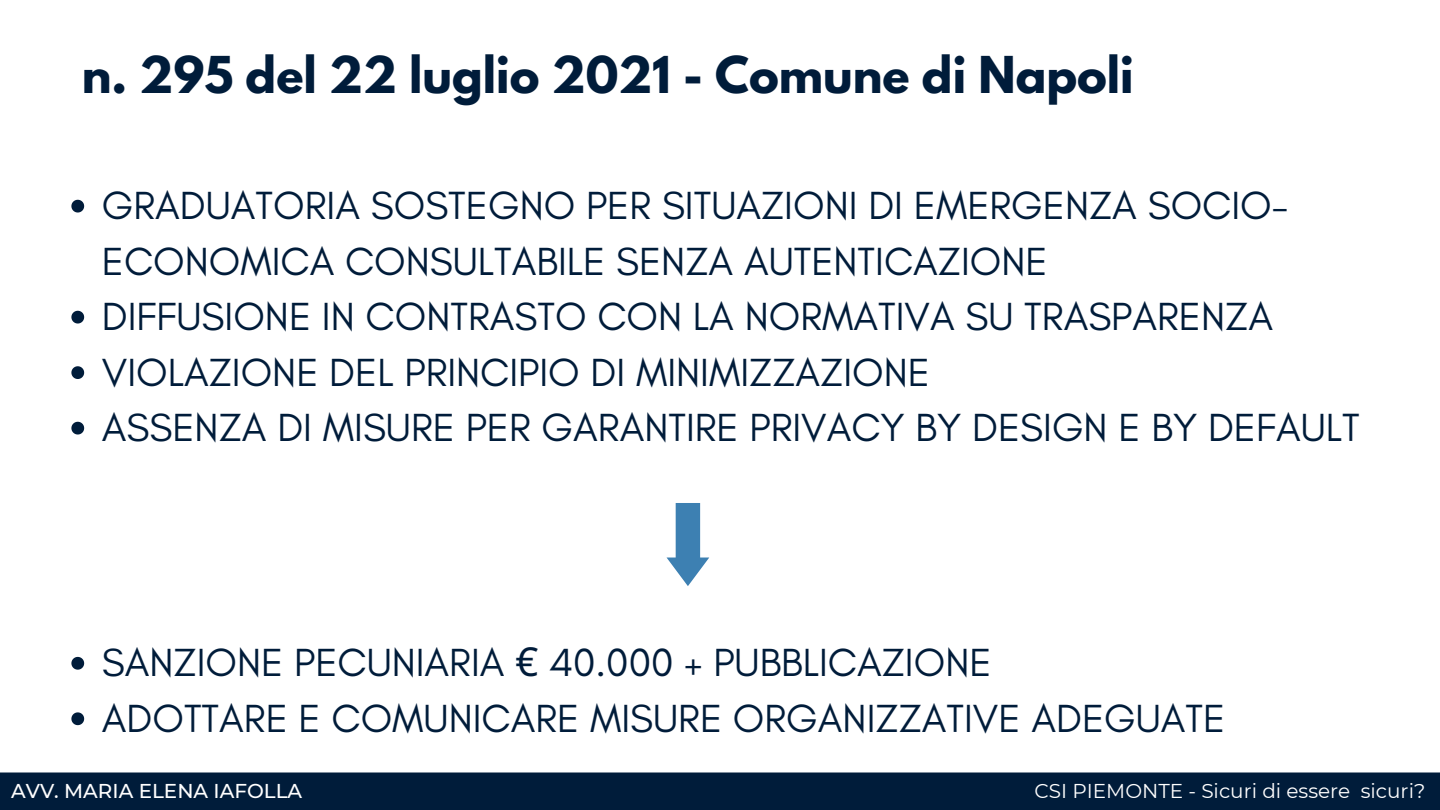
<style>
.page{position:relative;width:1440px;height:810px;background:#fff}
.page>*{position:absolute;margin:0;border:0;box-sizing:border-box;transform-origin:0 0}
.t1{font:700 45px "League Spartan";color:#001c3a}
.t2{font:40px/55.5px "Glacial Indifference";color:#001c3a}
.t3{font:20px "Montserrat";color:#fff}
.t4{font:500 20px "Montserrat";color:#fff}
.s1{font-family:"Noto Sans"}
</style>
<div class="page">
<div style="left:0;top:773px;width:1440px;height:37px;background:#001c3a"></div>
<svg style="left:667px;top:503px;width:42px;height:83px"></svg>
<svg style="left:71px;top:200px;width:13px;height:13px"></svg>
<svg style="left:71px;top:311px;width:13px;height:13px"></svg>
<svg style="left:71px;top:366px;width:13px;height:13px"></svg>
<svg style="left:71px;top:422px;width:13px;height:13px"></svg>
<svg style="left:71px;top:657px;width:13px;height:13px"></svg>
<svg style="left:71px;top:712px;width:13px;height:13px"></svg>
<p class="t1" style="left:82px;top:53px;width:1054px">n. 295 del 22 luglio 2021 - Comune di Napoli</p>
<p class="t2" style="left:102px;top:178px;width:1259px">GRADUATORIA SOSTEGNO PER SITUAZIONI DI EMERGENZA SOCIO-ECONOMICA CONSULTABILE SENZA AUTENTICAZIONE<br>DIFFUSIONE IN CONTRASTO CON LA NORMATIVA SU TRASPARENZA VIOLAZIONE DEL PRINCIPIO DI MINIMIZZAZIONE<br>ASSENZA DI MISURE PER GARANTIRE PRIVACY BY DESIGN E BY DEFAULT</p>
<p class="t2" style="left:102px;top:635px;width:1125px">SANZIONE PECUNIARIA <span class="s1">€</span> 40.000 + PUBBLICAZIONE<br>ADOTTARE E COMUNICARE MISURE ORGANIZZATIVE ADEGUATE</p>
<p class="t4" style="left:11px;top:779px;width:293px">AVV. MARIA ELENA IAFOLLA</p>
<p class="t3" style="left:1035px;top:779px;width:392px">CSI PIEMONTE - Sicuri di essere sicuri?</p>
</div>
